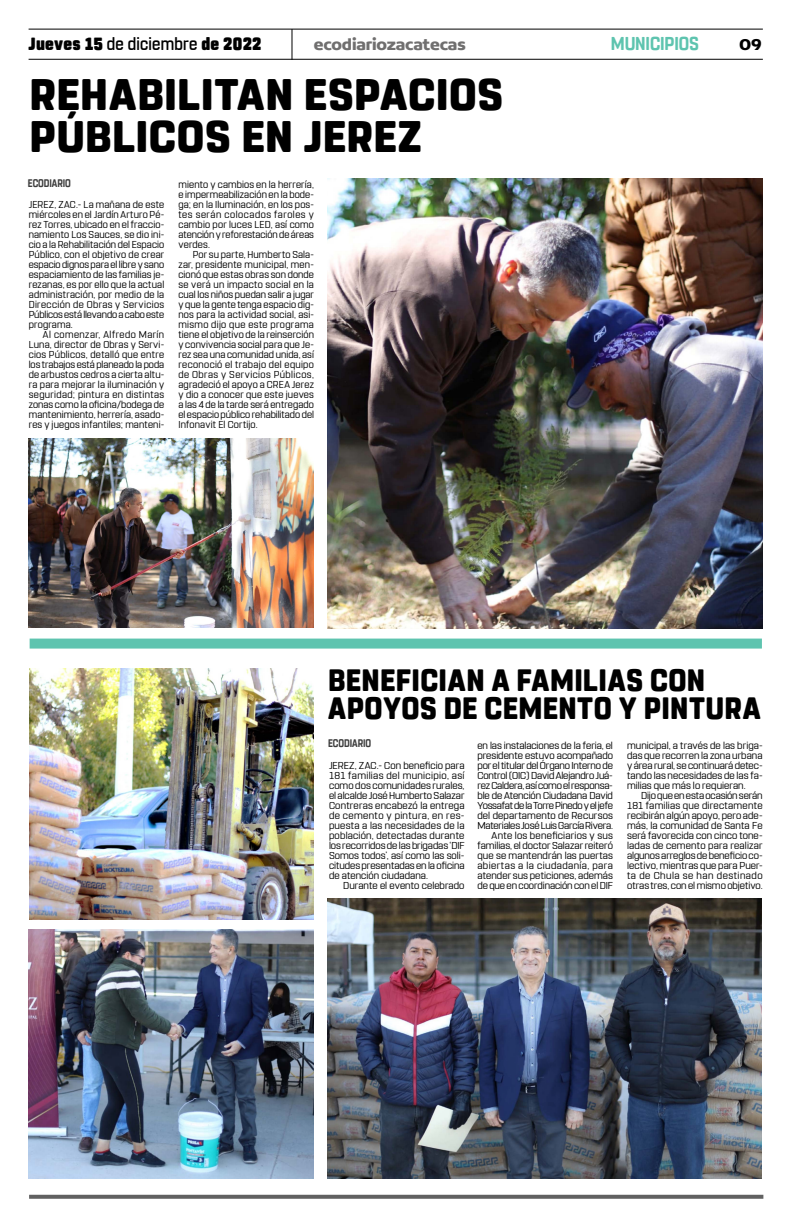
<style>
.page{position:relative;width:791px;height:1225px;background:#fff}
.page>*{position:absolute;margin:0;border:0;box-sizing:border-box;transform-origin:0 0}
.t1{font:800 44px/42px "Rohn Rounded";letter-spacing:.01em;color:#000}
.t2{font:800 30.8px/28px "Rohn Rounded";letter-spacing:.015em;color:#000;scale:.94 1}
.t3{font:700 18.6px "Rohn Rounded";letter-spacing:-.01em;color:#5ec4af;scale:.91 1}
.t4{font:900 17.6px "Rohn Rounded";letter-spacing:.015em;color:#000;scale:.91 1}
.t5{font:700 16.9px "Concord";letter-spacing:-.01em;color:#706f6f}
.t6{font:700 16.9px "Concord";color:#000}
.t7{font:700 11px "Rohn Rounded";letter-spacing:-.005em;color:#3d3d3d;scale:.84 1}
.t8{font:10px/10px "Rohn Rounded";color:#000;text-align:justify}
.s1{font-weight:500}
</style>
<div class="page">
<hr style="left:29px;top:29px;width:734px;height:1px;background:#000">
<hr style="left:29px;top:59px;width:734px;height:1px;background:#000">
<hr style="left:291px;top:29px;width:1px;height:31px;background:#000">
<svg style="left:29px;top:1194px;width:734px;height:4px;fill:#616161"></svg>
<div style="left:30px;top:638px;width:732px;height:10px;background:#5ec4af"></div>
<img style="left:29px;top:439px;width:285px;height:188px">
<img style="left:327px;top:179px;width:436px;height:449px">
<img style="left:327px;top:898px;width:435px;height:280px">
<img style="left:30px;top:668px;width:284px;height:251px">
<img style="left:29px;top:929px;width:285px;height:249px">
<h3 class="t4" style="left:29px;top:34px;width:257px">Jueves 15 <span class="s1">de diciembre</span> de 2022</h3>
<h3 class="t5" style="left:314px;top:34px;width:153px">ecodiariozacatecas</h3>
<h3 class="t3" style="left:611px;top:33px;width:98px">MUNICIPIOS</h3>
<h3 class="t6" style="left:739px;top:34px;width:24px">09</h3>
<h1 class="t1" style="left:30px;top:74px;width:475px">REHABILITAN ESPACIOS<br>PÚBLICOS EN JEREZ</h1>
<p class="t8" style="left:178px;top:180px;width:137px">miento y cambios en la herrería, e impermeabilización en la bode&shy;ga; en la Iluminación, en los pos&shy;tes serán colocados faroles y cambio por luces LED, así como atención y reforestación de áreas verdes.</p>
<p class="t8" style="left:178px;top:250px;width:137px;text-indent:14px">Por su parte, Humberto Sala&shy;zar, presidente municipal, men&shy;cionó que estas obras son donde se verá un impacto social en la cual los niños puedan salir a jugar y que la gente tenga espacio dig&shy;nos para la actividad social, asi&shy;mismo dijo que este programa tiene el objetivo de la reinserción y convivencia social para que Je&shy;rez sea una comunidad unida, así reconoció el trabajo del equipo de Obras y Servicios Públicos, agradeció el apoyo a CREA Jerez y dio a conocer que este jueves a las 4 de la tarde será entregado el espacio público rehabilitado del Infonavit El Cortijo.</p>
<p class="t7" style="left:28px;top:176px;width:53px">ECODIARIO</p>
<p class="t8" style="left:29px;top:200px;width:137px">JEREZ, ZAC.- La mañana de este miércoles en el Jardín Arturo Pé&shy;rez Torres, ubicado en el fraccio&shy;namiento Los Sauces, se dio ini&shy;cio a la Rehabilitación del Espacio Público, con el objetivo de crear espacio dignos para el libre y sano espaciamiento de las familias je&shy;rezanas, es por ello que la actual administración, por medio de la Dirección de Obras y Servicios Públicos está llevando a cabo este programa.</p>
<p class="t8" style="left:29px;top:330px;width:137px;text-indent:14px">Al comenzar, Alfredo Marín Luna, director de Obras y Servi&shy;cios Públicos, detalló que entre los trabajos está planeado la poda de arbustos cedros a cierta altu&shy;ra para mejorar la iluminación y seguridad; pintura en distintas zonas como la oficina/bodega de mantenimiento, herrería, asado&shy;res y juegos infantiles; manteni-</p>
<h2 class="t2" style="left:328px;top:666px;width:462px">BENEFICIAN A FAMILIAS CON<br>APOYOS DE CEMENTO Y PINTURA</h2>
<p class="t8" style="left:477px;top:740px;width:137px;text-align:right">en las instalaciones de la feria, el presidente estuvo acompañado por el titular del Órgano Interno de<br>Control (OIC) David Alejandro Juá&shy;rez Caldera, así como el responsa&shy;ble de Atención Ciudadana David<br>Yossafat de la Torre Pinedo y el jefe del departamento de Recursos<br>Materiales José Luis García Rivera.<br>Ante los beneficiarios y sus familias, el doctor Salazar reiteró que se mantendrán las puertas abiertas a la ciudadanía, para atender sus peticiones, además de que en coordinación con el DIF</p>
<p class="t8" style="left:627px;top:740px;width:137px">municipal, a través de las briga&shy;das que recorren la zona urbana y área rural, se continuará detec&shy;tando las necesidades de las fa&shy;milias que más lo requieran.</p>
<p class="t7" style="left:328px;top:736px;width:53px">ECODIARIO</p>
<p class="t8" style="left:329px;top:760px;width:137px">JEREZ, ZAC.- Con beneficio para 181 familias del municipio, así como dos comunidades rurales, el alcalde José Humberto Salazar Contreras encabezó la entrega de cemento y pintura, en res&shy;puesta a las necesidades de la población, detectadas durante los recorridos de las brigadas ‘DIF Somos todos’, así como las soli&shy;citudes presentadas en la oficina de atención ciudadana.</p>
<p class="t8" style="left:343px;top:880px;width:123px">Durante el evento celebrado</p>
<p class="t8" style="left:627px;top:790px;width:137px;text-indent:14px">Dijo que en esta ocasión serán 181 familias que directamente recibirán algún apoyo, pero ade&shy;más, la comunidad de Santa Fe será favorecida con cinco tone&shy;ladas de cemento para realizar algunos arreglos de beneficio co&shy;lectivo, mientras que para Puer&shy;ta de Chula se han destinado otras tres, con el mismo objetivo.</p>
</div>
